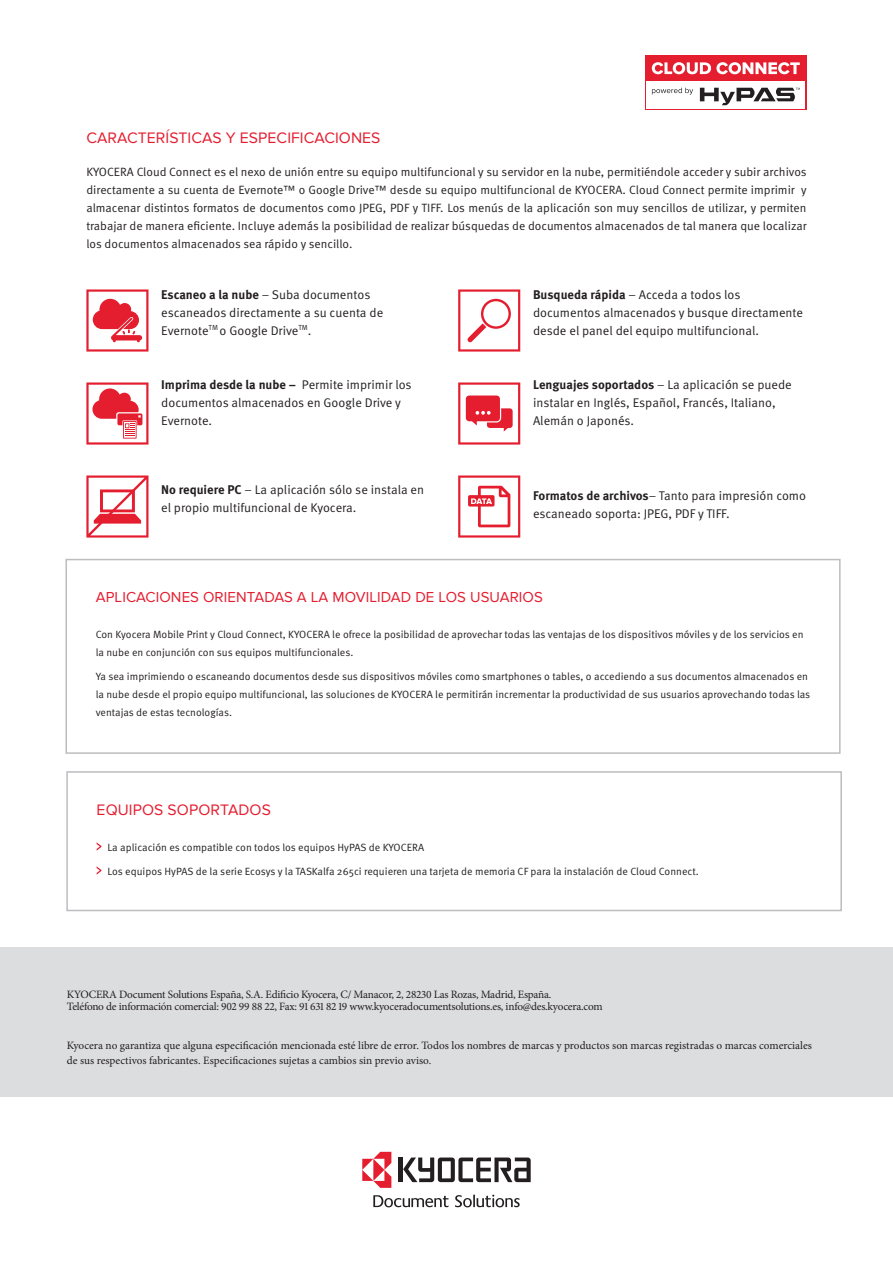
<style>
.page{position:relative;width:893px;height:1263px;background:#fff}
.page>*{position:absolute;margin:0;border:0;box-sizing:border-box;transform-origin:0 0}
.t1{font:15.75px "Proxima Nova";letter-spacing:.005em;color:#e41d2f}
.t2{font:15px "Proxima Nova";letter-spacing:.005em;color:#e41d2f}
.t3{font:12.6px/18px "Meta Pro Norm";color:#231f20}
.t4{font:700 12.6px "Meta Pro";color:#231f20}
.t5{font:12px/18px "Meta Pro Norm";color:#231f20;text-align:justify}
.t6{font:11.25px/12px "Minion Pro";letter-spacing:-.01em;color:#231f20}
.t7{font:10.5px/18px "Meta Pro Norm";color:#231f20}
.s1{font-family:"Meta Pro";font-weight:700}
.s2{font-family:"Meta Pro Norm";font-weight:400}
</style>
<div class="page">
<div style="left:0;top:947px;width:893px;height:149px;background:#dcdddf"></div>
<hr style="left:399px;top:1157px;width:4px;height:25px;background:#231f20">
<svg style="left:403px;top:1157px;width:128px;height:25px"></svg>
<svg style="left:455px;top:1195px;width:65px;height:12px"></svg>
<svg style="left:373px;top:1195px;width:75px;height:12px"></svg>
<svg style="left:362px;top:1152px;width:29px;height:36px"></svg>
<div style="left:645px;top:56px;width:162px;height:54px;background:#e41d2f"></div>
<svg style="left:652px;top:62px;width:148px;height:12px"></svg>
<div style="left:647px;top:81px;width:158px;height:27px;background:#fff"></div>
<svg style="left:700px;top:88px;width:100px;height:17px"></svg>
<svg style="left:652px;top:88px;width:41px;height:7px"></svg>
<svg style="left:86px;top:289px;width:62px;height:63px"></svg>
<svg style="left:458px;top:289px;width:62px;height:63px"></svg>
<svg style="left:86px;top:382px;width:62px;height:63px"></svg>
<svg style="left:458px;top:382px;width:62px;height:63px"></svg>
<svg style="left:86px;top:475px;width:62px;height:63px"></svg>
<svg style="left:458px;top:475px;width:62px;height:63px"></svg>
<div style="left:65px;top:559px;width:776px;height:195px;border:2px solid #bcbdc0"></div>
<svg style="left:97px;top:842px;width:4px;height:9px"></svg>
<svg style="left:97px;top:866px;width:4px;height:9px"></svg>
<div style="left:66px;top:771px;width:776px;height:140px;border:2px solid #bcbdc0"></div>
<h1 class="t1" style="left:86px;top:128px;width:11px">CARACTER</h1>
<h1 class="t1" style="left:166px;top:128px;width:14px">ÍSTICAS</h1>
<h1 class="t1" style="left:226px;top:128px;width:24px">Y ESPECI</h1>
<h1 class="t1" style="left:291px;top:128px;width:19px">FICACIONES</h1>
<p class="t5" style="left:86px;top:162px;width:722px">KYOCERA Cloud Connect es el nexo de unión entre su equipo multifuncional y su servidor en la nube, permitiéndole acceder y subir archivos directamente a su cuenta de Evernote™ o Google Drive™ desde su equipo multifuncional de KYOCERA. Cloud Connect permite imprimir y almacenar distintos formatos de documentos como JPEG, PDF y TIFF. Los menús de la aplicación son muy sencillos de utilizar, y permiten trabajar de manera eficiente. Incluye además la posibilidad de realizar búsquedas de documentos almacenados de tal manera que localizar los documentos almacenados sea rápido y sencillo.</p>
<p class="t3" style="left:161px;top:284px;width:223px"><span class="s1">Escaneo a la nube</span> – Suba documentos escaneados directamente a su cuenta de<br>Evernote<sup>TM</sup> o Google Drive<sup>TM</sup>.</p>
<p class="t3" style="left:533px;top:284px;width:272px"><span class="s1">Busqueda rápida</span> – Acceda a todos los documentos almacenados y busque directamente desde el panel del equipo multifuncional.</p>
<p class="t4" style="left:161px;top:374px;width:252px">Imprima desde la nube – <span class="s2">Permite imprimir los</span></p>
<p class="t3" style="left:161px;top:392px;width:241px">documentos almacenados en Google Drive y<br>Evernote.</p>
<p class="t3" style="left:161px;top:479px;width:264px"><span class="s1">No requiere PC</span> – La aplicación sólo se instala en el propio multifuncional de Kyocera.</p>
<p class="t3" style="left:533px;top:374px;width:260px"><span class="s1">Lenguajes soportados</span> – La aplicación se puede instalar en Inglés, Español, Francés, Italiano,<br>Alemán o Japonés.</p>
<p class="t3" style="left:533px;top:485px;width:275px"><span class="s1">Formatos de archivos</span>– Tanto para impresión como escaneado soporta: JPEG, PDF y TIFF.</p>
<h2 class="t2" style="left:96px;top:588px;width:449px">APLICACIONES ORIENTADAS A LA MOVILIDAD DE LOS USUARIOS</h2>
<p class="t7" style="left:96px;top:624px;width:709px">Con Kyocera Mobile Print y Cloud Connect, KYOCERA le ofrece la posibilidad de aprovechar todas las ventajas de los dispositivos móviles y de los servicios en la nube en conjunción con sus equipos multifuncionales.</p>
<p class="t7" style="left:96px;top:666px;width:716px">Ya sea imprimiendo o escaneando documentos desde sus dispositivos móviles como smartphones o tables, o accediendo a sus documentos almacenados en la nube desde el propio equipo multifuncional, las soluciones de KYOCERA le permitirán incrementar la productividad de sus usuarios aprovechando todas las ventajas de estas tecnologías.</p>
<h1 class="t1" style="left:97px;top:800px;width:176px">EQUIPOS SOPORTADOS</h1>
<p class="t7" style="left:107px;top:837px;width:318px">La aplicación es compatible con todos los equipos HyPAS de KYOCERA</p>
<p class="t7" style="left:107px;top:861px;width:593px">Los equipos HyPAS de la serie Ecosys y la TASKalfa 265ci requieren una tarjeta de memoria CF para la instalación de Cloud Connect.</p>
<p class="t6" style="left:67px;top:988px;width:537px">KYOCERA Document Solutions España, S.A. Edificio Kyocera, C/ Manacor, 2, 28230 Las Rozas, Madrid, España.<br>Teléfono de información comercial: 902 99 88 22, Fax: 91 631 82 19 www.kyoceradocumentsolutions.es, info@des.kyocera.com</p>
<p class="t6" style="left:67px;top:1038px;width:747px;line-height:15px">Kyocera no garantiza que alguna especificación mencionada esté libre de error. Todos los nombres de marcas y productos son marcas registradas o marcas comerciales de sus respectivos fabricantes. Especificaciones sujetas a cambios sin previo aviso.</p>
</div>
